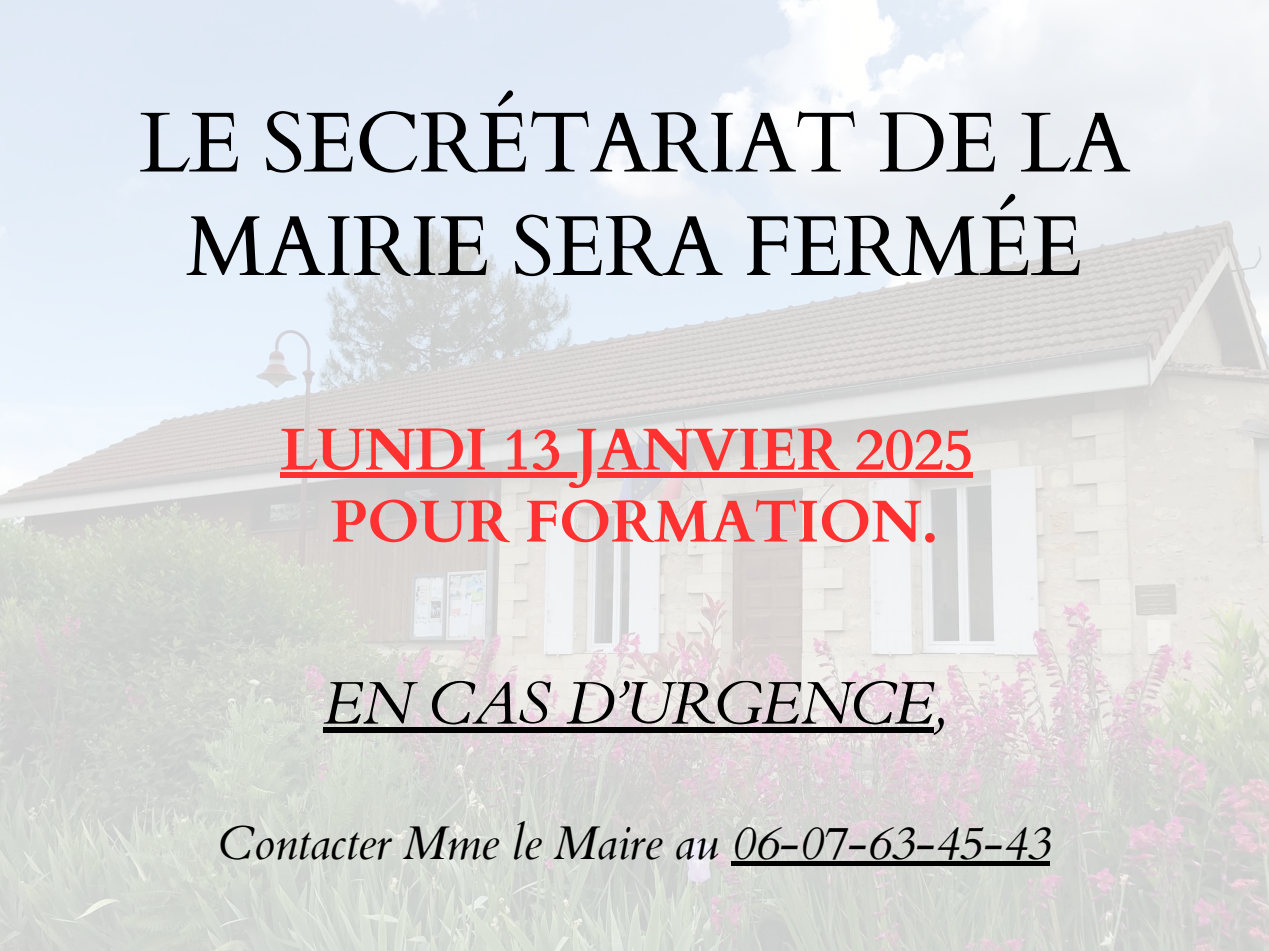
<style>
.page{position:relative;width:1269px;height:951px;background:#fff}
.page>*{position:absolute;margin:0;border:0;box-sizing:border-box;transform-origin:0 0}
.t1{font:85.2px/103.5px "Cardo";letter-spacing:-.015em;color:#000;text-align:center}
.t2{font:italic 60.3px "Cardo";letter-spacing:-.015em;color:#000}
.t3{font:700 59.2px/72px "Cardo";letter-spacing:-.015em;color:#ff3131;text-align:center}
.t4{font:italic 47.2px "Cardo";letter-spacing:-.015em;color:#000}
</style>
<div class="page">
<img style="left:0;top:0;width:1269px;height:951px">
<div style="left:280px;top:473px;width:575px;height:5px;background:#ff3131"></div>
<div style="left:855px;top:473px;width:118px;height:5px;background:#ff3131"></div>
<div style="left:324px;top:727px;width:610px;height:6px;background:#000"></div>
<hr style="left:731px;top:862px;width:319px;height:4px;background:#000">
<p class="t1" style="left:139px;top:93px;width:993px">LE SECRÉTARIAT DE LA<br>MAIRIE SERA FERMÉE</p>
<h1 class="t3" style="left:280px;top:415px;width:695px">LUNDI 13 JANVIER 2025<br>POUR FORMATION.</h1>
<h2 class="t2" style="left:324px;top:664px;width:623px">EN CAS D’URGENCE,</h2>
<h3 class="t4" style="left:218px;top:812px;width:834px">Contacter Mme le Maire au 06-07-63-45-43</h3>
</div>
